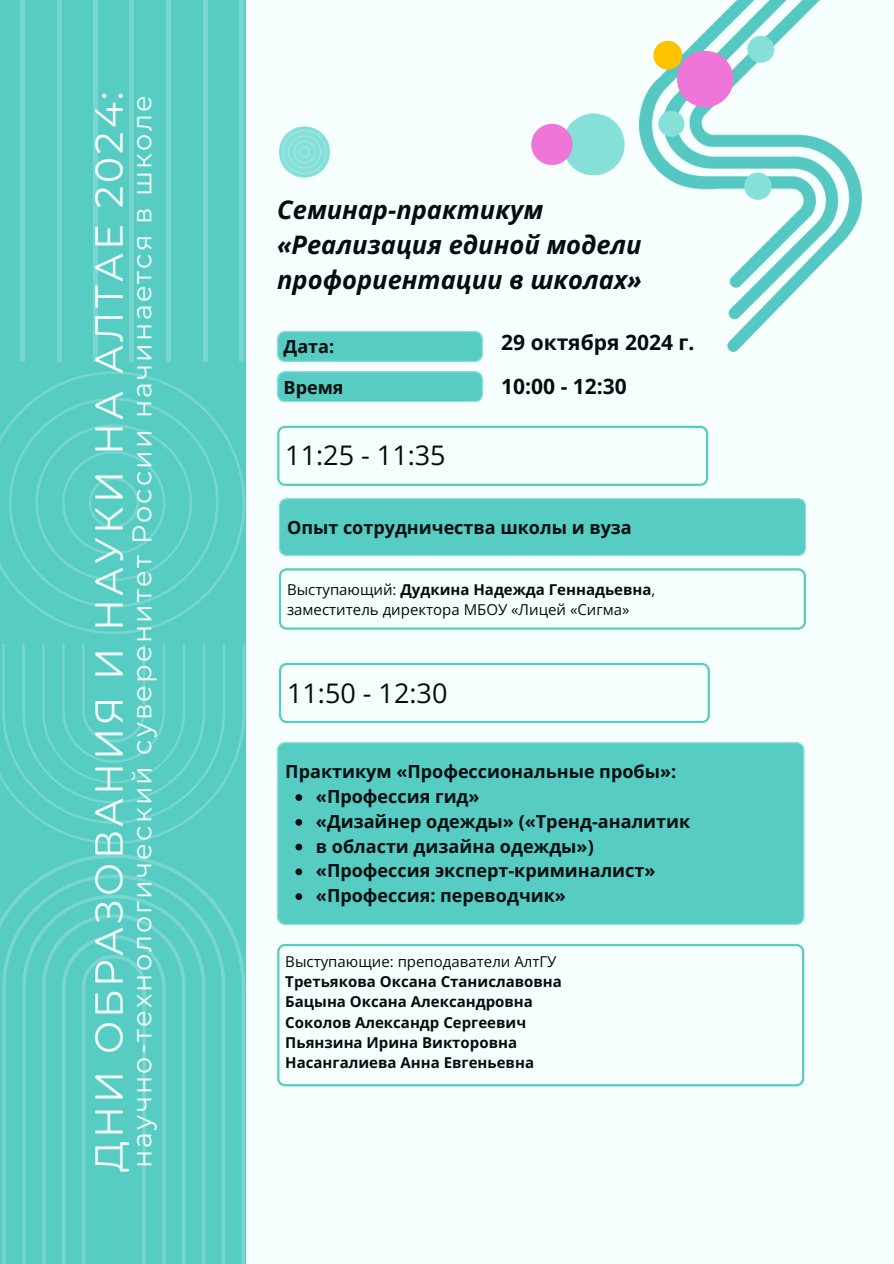
<style>
.page{position:relative;width:894px;height:1264px;background:#fff}
.page>*{position:absolute;margin:0;border:0;box-sizing:border-box;transform-origin:0 0}
.t1{font:39px "Montserrat";letter-spacing:.08em;color:#f7fffe}
.t2{font:27px "Montserrat";letter-spacing:.08em;color:#f7fffe}
.t3{font:27px "Open Sans";color:#000e0f}
.t4{font:italic 700 25.5px/34.8px "Open Sans";color:#000e0f}
.t5{font:700 21px "Open Sans";color:#000e0f}
.t6{font:700 18px "Open Sans";color:#000e0f}
.t7{font:700 15px "Open Sans";color:#000e0f}
.t8{font:15px "Open Sans";color:#000e0f}
.s1{font-weight:400}
</style>
<div class="page">
<div style="left:0;top:0;width:893px;height:1263px;background:#f7fffe"></div>
<div style="left:0;top:0;width:245px;height:1263px;background:#56ccc3"></div>
<svg style="left:0;top:854px;width:245px;height:409px"></svg>
<svg style="left:0;top:371px;width:245px;height:262px"></svg>
<svg style="left:0;top:644px;width:245px;height:200px"></svg>
<div style="left:20px;top:0;width:5px;height:362px;background:#77d6cf"></div>
<hr style="left:57px;top:0;width:4px;height:362px;background:#77d6cf">
<div style="left:93px;top:0;width:5px;height:362px;background:#77d6cf"></div>
<hr style="left:130px;top:0;width:4px;height:362px;background:#77d6cf">
<hr style="left:166px;top:0;width:4px;height:362px;background:#77d6cf">
<hr style="left:203px;top:0;width:4px;height:362px;background:#77d6cf">
<div style="left:239px;top:0;width:5px;height:362px;background:#77d6cf"></div>
<svg style="left:279px;top:126px;width:52px;height:52px"></svg>
<svg style="left:277px;top:371px;width:205px;height:31px"></svg>
<svg style="left:277px;top:331px;width:205px;height:31px"></svg>
<svg style="left:277px;top:943px;width:526px;height:143px"></svg>
<div style="left:277px;top:742px;width:526px;height:182px;background:#56ccc3"></div>
<svg style="left:295px;top:794px;width:7px;height:7px"></svg>
<svg style="left:295px;top:819px;width:7px;height:6px"></svg>
<svg style="left:295px;top:843px;width:7px;height:7px"></svg>
<svg style="left:295px;top:868px;width:7px;height:7px"></svg>
<svg style="left:295px;top:893px;width:7px;height:7px"></svg>
<div style="left:562px;top:113px;width:62px;height:62px;background:#85e0d7;border-radius:50%"></div>
<div style="left:531px;top:124px;width:41px;height:41px;background:#ef75d9;border-radius:50%"></div>
<img style="left:639px;top:0;width:222px;height:352px">
<div style="left:744px;top:172px;width:27px;height:28px;background:#85e0d7;border-radius:50%"></div>
<div style="left:747px;top:36px;width:27px;height:27px;background:#85e0d7;border-radius:50%"></div>
<div style="left:658px;top:111px;width:26px;height:26px;background:#85e0d7;border-radius:50%"></div>
<div style="left:676px;top:51px;width:57px;height:56px;background:#ef75d9;border-radius:50%"></div>
<div style="left:653px;top:41px;width:29px;height:29px;background:#fdc300;border-radius:50%"></div>
<svg style="left:279px;top:498px;width:526px;height:58px"></svg>
<svg style="left:279px;top:568px;width:526px;height:61px"></svg>
<svg style="left:277px;top:426px;width:431px;height:60px"></svg>
<svg style="left:279px;top:663px;width:430px;height:60px"></svg>
<p class="t1" style="left:85px;top:1172px;width:1082px;rotate:-90deg">ДНИ ОБРАЗОВАНИЯ И НАУКИ НА АЛТАЕ 2024:</p>
<h3 class="t2" style="left:125px;top:1167px;width:1073px;rotate:-90deg">научно-технологический суверенитет России начинается в школе</h3>
<p class="t4" style="left:277px;top:192px;width:267px">Семинар-практикум</p>
<h1 class="t4" style="left:277px;top:227px;width:366px">«Реализация единой модели профориентации в школах»</h1>
<p class="t6" style="left:283px;top:334px;width:52px">Дата:</p>
<h3 class="t6" style="left:283px;top:374px;width:61px">Время</h3>
<p class="t3" style="left:285px;top:436px;width:162px">11:25 - 11:35</p>
<p class="t5" style="left:501px;top:328px;width:195px">29 октября 2024 г.</p>
<p class="t5" style="left:501px;top:371px;width:127px">10:00 - 12:30</p>
<h5 class="t6" style="left:287px;top:514px;width:346px">Опыт сотрудничества школы и вуза</h5>
<p class="t7" style="left:287px;top:578px;width:370px"><span class="s1">Выступающий:</span> Дудкина Надежда Геннадьевна<span class="s1">,</span></p>
<p class="t8" style="left:287px;top:598px;width:344px">заместитель директора МБОУ «Лицей «Сигма»</p>
<p class="t3" style="left:287px;top:673px;width:162px">11:50 - 12:30</p>
<p class="t6" style="left:285px;top:759px;width:392px">Практикум «Профессиональные пробы»:</p>
<p class="t6" style="left:316px;top:784px;width:165px">«Профессия гид»</p>
<p class="t6" style="left:316px;top:808px;width:376px">«Дизайнер одежды» («Тренд-аналитик</p>
<p class="t6" style="left:316px;top:833px;width:279px">в области дизайна одежды»)</p>
<h3 class="t6" style="left:316px;top:858px;width:341px">«Профессия эксперт-криминалист»</h3>
<h5 class="t6" style="left:316px;top:883px;width:251px">«Профессия: переводчик»</h5>
<p class="t8" style="left:285px;top:950px;width:273px">Выступающие: преподаватели АлтГУ</p>
<p class="t7" style="left:285px;top:971px;width:278px">Третьякова Оксана Станиславовна</p>
<p class="t7" style="left:285px;top:991px;width:249px">Бацына Оксана Александровна</p>
<p class="t7" style="left:285px;top:1011px;width:242px">Соколов Александр Сергеевич</p>
<h2 class="t7" style="left:285px;top:1031px;width:233px">Пьянзина Ирина Викторовна</h2>
<p class="t7" style="left:285px;top:1052px;width:250px">Насангалиева Анна Евгеньевна</p>
</div>
